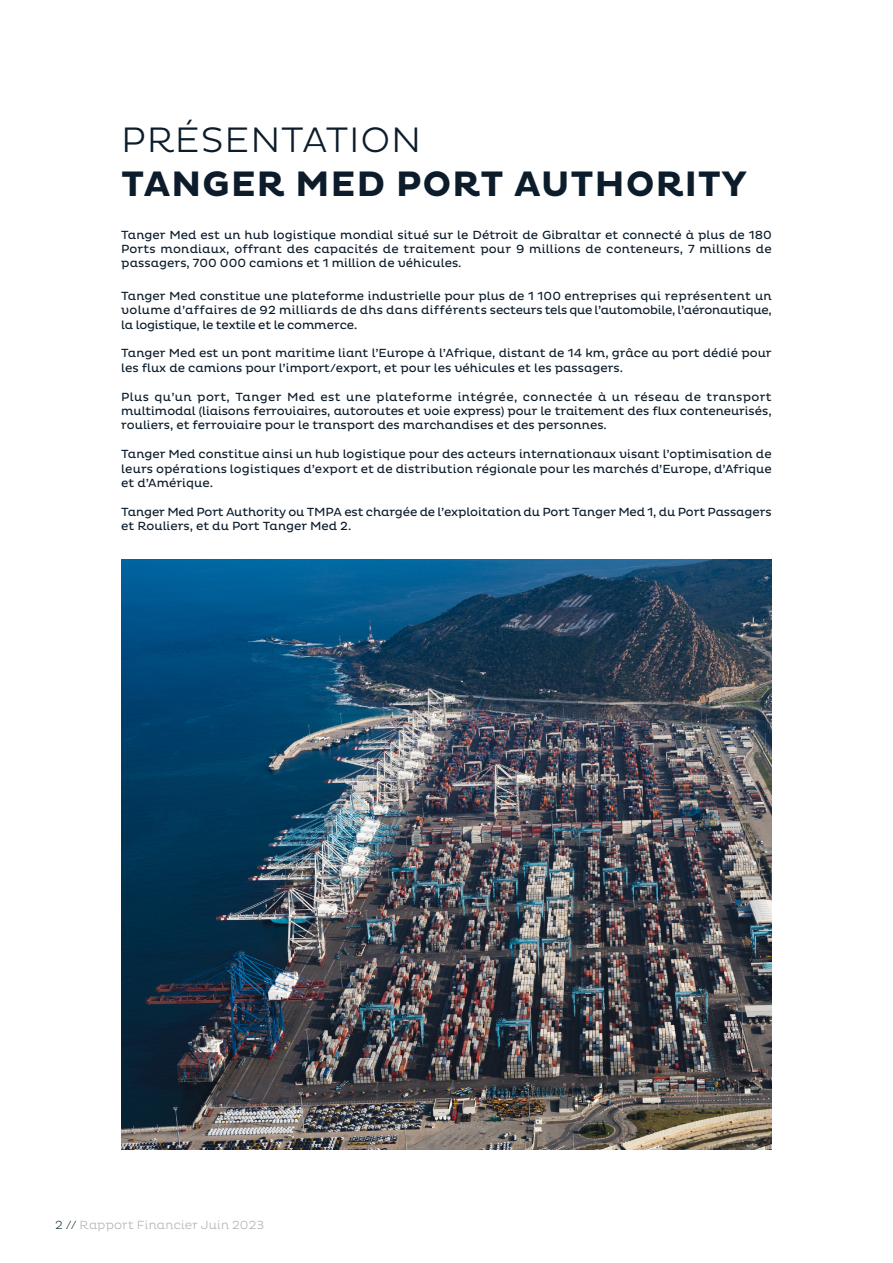
<style>
.page{position:relative;width:893px;height:1263px;background:#fff}
.page>*{position:absolute;margin:0;border:0;box-sizing:border-box;transform-origin:0 0}
.t1{font:700 36px "Pluto";letter-spacing:.02em;color:#0c1c2b}
.t2{font:300 36px "Pluto";letter-spacing:.02em;color:#0c1c2b}
.t3{font:12px/14.4px "Pluto";color:#0c1c2b;text-align:justify}
.t4{font:300 12px "Pluto";letter-spacing:.015em;color:#b3b2b2}
.s1{color:#293f49}
</style>
<div class="page">
<img style="left:122px;top:559px;width:649px;height:590px">
<h1 class="t2" style="left:121px;top:120px;width:302px">PRÉSENTATION</h1>
<h1 class="t1" style="left:121px;top:163px;width:627px">TANGER MED PORT AUTHORITY</h1>
<p class="t3" style="left:121px;top:228px;width:652px">Tanger Med est un hub logistique mondial situé sur le Détroit de Gibraltar et connecté à plus de 180<br>Ports mondiaux, offrant des capacités de traitement pour 9 millions de conteneurs, 7 millions de passagers, 700 000 camions et 1 million de véhicules.</p>
<p class="t3" style="left:121px;top:289px;width:652px">Tanger Med constitue une plateforme industrielle pour plus de 1 100 entreprises qui représentent un volume d’affaires de 92 milliards de dhs dans différents secteurs tels que l’automobile, l’aéronautique, la logistique, le textile et le commerce.</p>
<p class="t3" style="left:121px;top:346px;width:652px">Tanger Med est un pont maritime liant l’Europe à l’Afrique, distant de 14 km, grâce au port dédié pour les flux de camions pour l’import/export, et pour les véhicules et les passagers.</p>
<p class="t3" style="left:121px;top:390px;width:652px">Plus qu’un port, Tanger Med est une plateforme intégrée, connectée à un réseau de transport multimodal (liaisons ferroviaires, autoroutes et voie express) pour le traitement des flux conteneurisés, rouliers, et ferroviaire pour le transport des marchandises et des personnes.</p>
<p class="t3" style="left:121px;top:447px;width:652px">Tanger Med constitue ainsi un hub logistique pour des acteurs internationaux visant l’optimisation de leurs opérations logistiques d’export et de distribution régionale pour les marchés d’Europe, d’Afrique et d’Amérique.</p>
<p class="t3" style="left:121px;top:505px;width:652px">Tanger Med Port Authority ou TMPA est chargée de l’exploitation du Port Tanger Med 1, du Port Passagers et Rouliers, et du Port Tanger Med 2.</p>
<p class="t4" style="left:55px;top:1218px;width:211px"><span class="s1">2 //</span> Rapport Financier Juin 2023</p>
</div>
